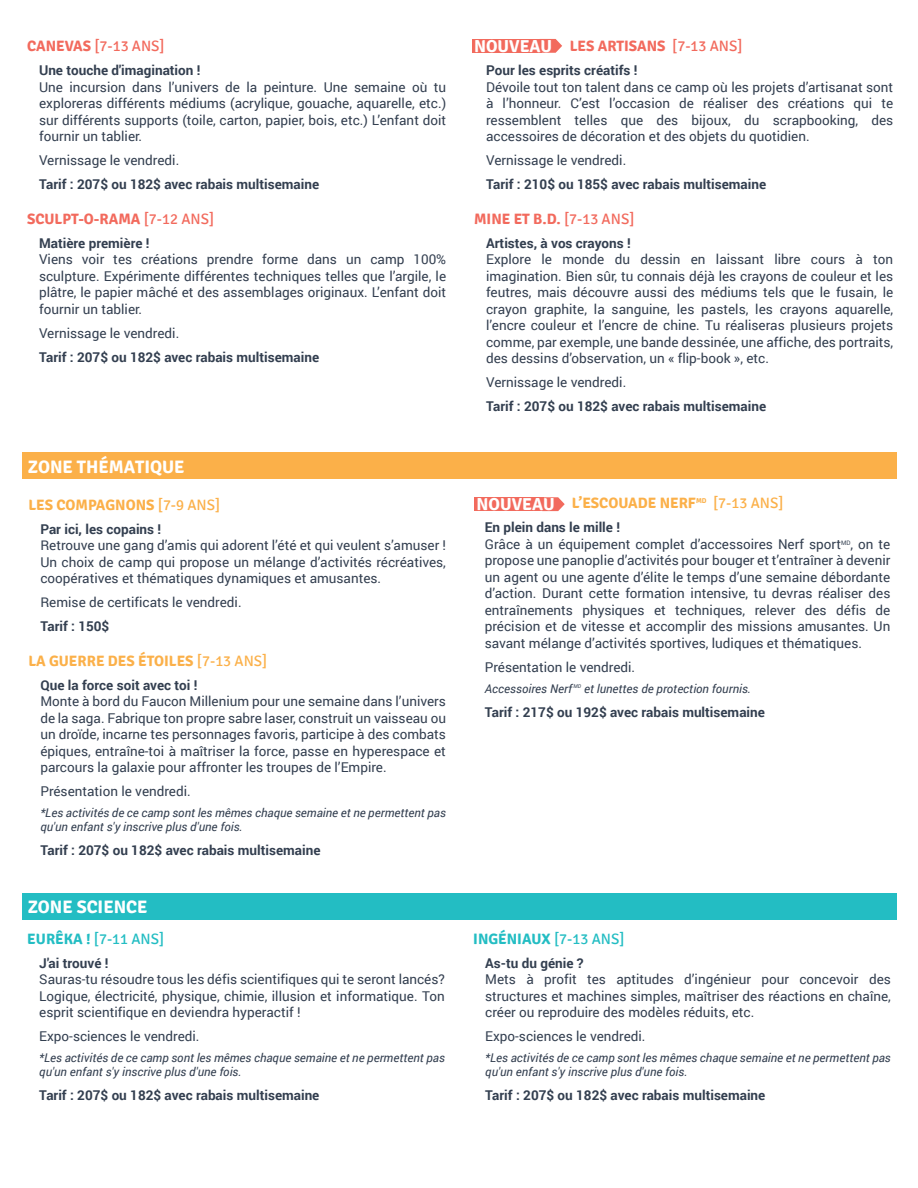
<style>
.page{position:relative;width:918px;height:1188px;background:#fff}
.page>*{position:absolute;margin:0;border:0;box-sizing:border-box;transform-origin:0 0}
.t1{font:700 18px "Signika";color:#fff}
.t2{font:700 17.25px "Signika";color:#fff}
.t3{font:700 15px "Signika";color:#fbb049}
.t4{font:700 15px "Signika";color:#f26a5d}
.t5{font:700 15px "Signika";color:#23bdc3}
.t6{font:15px "Signika";color:#23bdc3}
.t7{font:15px "Signika";color:#f26a5d}
.t8{font:13.5px/16.5px "Roboto";color:#333f50;text-align:justify}
.t9{font:700 13.5px "Roboto";color:#333f50}
.t10{font:italic 12px/13.5px "Roboto";color:#333f50}
.t11{font:italic 5.25px "Roboto";color:#333f50}
.s1{font-weight:700}
.s2{font-weight:400}
</style>
<div class="page">
<div style="left:22px;top:893px;width:874px;height:27px;background:#23bdc3"></div>
<div style="left:22px;top:452px;width:875px;height:27px;background:#fbb049"></div>
<div style="left:472px;top:39px;width:69px;height:14px;background:#f26a5d"></div>
<svg style="left:541px;top:39px;width:21px;height:14px"></svg>
<div style="left:475px;top:497px;width:69px;height:14px;background:#f26a5d"></div>
<svg style="left:544px;top:497px;width:21px;height:14px"></svg>
<p class="t7" style="left:27px;top:38px;width:139px"><span class="s1">CANEVAS</span> [7-13 ANS]</p>
<p class="t9" style="left:39px;top:61px;width:163px">Une touche d'imagination !</p>
<p class="t8" style="left:39px;top:78px;width:409px">Une incursion dans l’univers de la peinture. Une semaine où tu exploreras différents médiums (acrylique, gouache, aquarelle, etc.) sur différents supports (toile, carton, papier, bois, etc.) L’enfant doit fournir un tablier.</p>
<p class="t8" style="left:39px;top:152px;width:142px">Vernissage le vendredi.</p>
<p class="t9" style="left:39px;top:175px;width:282px">Tarif : 207$ ou 182$ avec rabais multisemaine</p>
<p class="t4" style="left:27px;top:210px;width:189px">SCULPT-O-RAMA <span class="s2">[7-12 ANS]</span></p>
<p class="t9" style="left:39px;top:234px;width:112px">Matière première !</p>
<p class="t8" style="left:39px;top:251px;width:409px">Viens voir tes créations prendre forme dans un camp 100% sculpture. Expérimente différentes techniques telles que l’argile, le plâtre, le papier mâché et des assemblages originaux. L’enfant doit fournir un tablier.</p>
<p class="t8" style="left:39px;top:324px;width:142px">Vernissage le vendredi.</p>
<p class="t9" style="left:39px;top:348px;width:282px">Tarif : 207$ ou 182$ avec rabais multisemaine</p>
<h1 class="t1" style="left:28px;top:456px;width:158px">ZONE THÉMATIQUE</h1>
<p class="t3" style="left:28px;top:496px;width:193px">LES COMPAGNONS <span class="s2">[7-9 ANS]</span></p>
<p class="t9" style="left:40px;top:519px;width:122px">Par ici, les copains !</p>
<p class="t8" style="left:40px;top:537px;width:407px">Retrouve une gang d’amis qui adorent l’été et qui veulent s’amuser !<br>Un choix de camp qui propose un mélange d’activités récréatives, coopératives et thématiques dynamiques et amusantes.</p>
<p class="t8" style="left:40px;top:594px;width:203px">Remise de certificats le vendredi.</p>
<p class="t9" style="left:40px;top:617px;width:71px">Tarif : 150$</p>
<p class="t3" style="left:28px;top:652px;width:241px">LA GUERRE DES ÉTOILES <span class="s2">[7-13 ANS]</span></p>
<p class="t9" style="left:40px;top:675px;width:159px">Que la force soit avec toi !</p>
<p class="t8" style="left:40px;top:693px;width:407px">Monte à bord du Faucon Millenium pour une semaine dans l’univers de la saga. Fabrique ton propre sabre laser, construit un vaisseau ou un droïde, incarne tes personnages favoris, participe à des combats épiques, entraîne-toi à maîtriser la force, passe en hyperespace et parcours la galaxie pour affronter les troupes de l’Empire.</p>
<p class="t8" style="left:40px;top:783px;width:152px">Présentation le vendredi.</p>
<p class="t10" style="left:40px;top:806px;width:407px">*Les activités de ce camp sont les mêmes chaque semaine et ne permettent pas qu'un enfant s'y inscrive plus d'une fois.</p>
<p class="t9" style="left:40px;top:840px;width:282px">Tarif : 207$ ou 182$ avec rabais multisemaine</p>
<h1 class="t1" style="left:28px;top:896px;width:121px">ZONE SCIENCE</h1>
<p class="t6" style="left:27px;top:930px;width:139px"><span class="s1">EURÊKA !</span> [7-11 ANS]</p>
<p class="t9" style="left:39px;top:953px;width:71px">J'ai trouvé !</p>
<p class="t8" style="left:39px;top:971px;width:407px">Sauras-tu résoudre tous les défis scientifiques qui te seront lancés?<br>Logique, électricité, physique, chimie, illusion et informatique. Ton esprit scientifique en deviendra hyperactif !</p>
<p class="t8" style="left:39px;top:1028px;width:162px">Expo-sciences le vendredi.</p>
<p class="t10" style="left:39px;top:1051px;width:407px">*Les activités de ce camp sont les mêmes chaque semaine et ne permettent pas qu'un enfant s'y inscrive plus d'une fois.</p>
<p class="t9" style="left:39px;top:1085px;width:282px">Tarif : 207$ ou 182$ avec rabais multisemaine</p>
<p class="t4" style="left:570px;top:37px;width:174px">LES ARTISANS <span class="s2">[7-13 ANS]</span></p>
<p class="t9" style="left:486px;top:61px;width:153px">Pour les esprits créatifs !</p>
<p class="t8" style="left:486px;top:78px;width:409px">Dévoile tout ton talent dans ce camp où les projets d’artisanat sont à l’honneur. C’est l’occasion de réaliser des créations qui te ressemblent telles que des bijoux, du scrapbooking, des accessoires de décoration et des objets du quotidien.</p>
<p class="t8" style="left:486px;top:152px;width:142px">Vernissage le vendredi.</p>
<p class="t9" style="left:486px;top:175px;width:282px">Tarif : 210$ ou 185$ avec rabais multisemaine</p>
<p class="t4" style="left:474px;top:210px;width:162px">MINE ET B.D. <span class="s2">[7-13 ANS]</span></p>
<p class="t9" style="left:486px;top:234px;width:146px">Artistes, à vos crayons !</p>
<p class="t8" style="left:486px;top:251px;width:409px">Explore le monde du dessin en laissant libre cours à ton imagination. Bien sûr, tu connais déjà les crayons de couleur et les feutres, mais découvre aussi des médiums tels que le fusain, le crayon graphite, la sanguine, les pastels, les crayons aquarelle, l’encre couleur et l’encre de chine. Tu réaliseras plusieurs projets comme, par exemple, une bande dessinée, une affiche, des portraits, des dessins d’observation, un « flip-book », etc.</p>
<p class="t8" style="left:486px;top:374px;width:142px">Vernissage le vendredi.</p>
<p class="t9" style="left:486px;top:397px;width:282px">Tarif : 207$ ou 182$ avec rabais multisemaine</p>
<p class="t2" style="left:474px;top:36px;width:80px">NOUVEAU</p>
<p class="t3" style="left:572px;top:494px;width:213px">L’ESCOUADE NERF<sup>MD</sup> <span class="s2">[7-13 ANS]</span></p>
<p class="t8" style="left:485px;top:519px;width:407px;text-align:left"><span class="s1">En plein dans le mille !<br></span>Grâce à un équipement complet d’accessoires Nerf sport<sup>MD</sup>, on te propose une panoplie d’activités pour bouger et t’entraîner à devenir un agent ou une agente d’élite le temps d’une semaine débordante d’action. Durant cette formation intensive, tu devras réaliser des entraînements physiques et techniques, relever des défis de précision et de vitesse et accomplir des missions amusantes. Un savant mélange d’activités sportives, ludiques et thématiques.</p>
<p class="t8" style="left:485px;top:658px;width:152px">Présentation le vendredi.</p>
<p class="t10" style="left:485px;top:681px;width:89px">Accessoires Nerf</p>
<p class="t11" style="left:574px;top:683px;width:9px">MD</p>
<p class="t10" style="left:584px;top:681px;width:168px">et lunettes de protection fournis.</p>
<p class="t9" style="left:485px;top:702px;width:282px">Tarif : 217$ ou 192$ avec rabais multisemaine</p>
<p class="t2" style="left:477px;top:494px;width:80px">NOUVEAU</p>
<p class="t5" style="left:473px;top:930px;width:153px">INGÉNIAUX <span class="s2">[7-13 ANS]</span></p>
<p class="t9" style="left:485px;top:953px;width:100px">As-tu du génie ?</p>
<p class="t8" style="left:485px;top:971px;width:407px">Mets à profit tes aptitudes d’ingénieur pour concevoir des structures et machines simples, maîtriser des réactions en chaîne, créer ou reproduire des modèles réduits, etc.</p>
<p class="t8" style="left:485px;top:1028px;width:162px">Expo-sciences le vendredi.</p>
<p class="t10" style="left:485px;top:1051px;width:407px">*Les activités de ce camp sont les mêmes chaque semaine et ne permettent pas qu'un enfant s'y inscrive plus d'une fois.</p>
<p class="t9" style="left:485px;top:1085px;width:282px">Tarif : 207$ ou 182$ avec rabais multisemaine</p>
</div>
